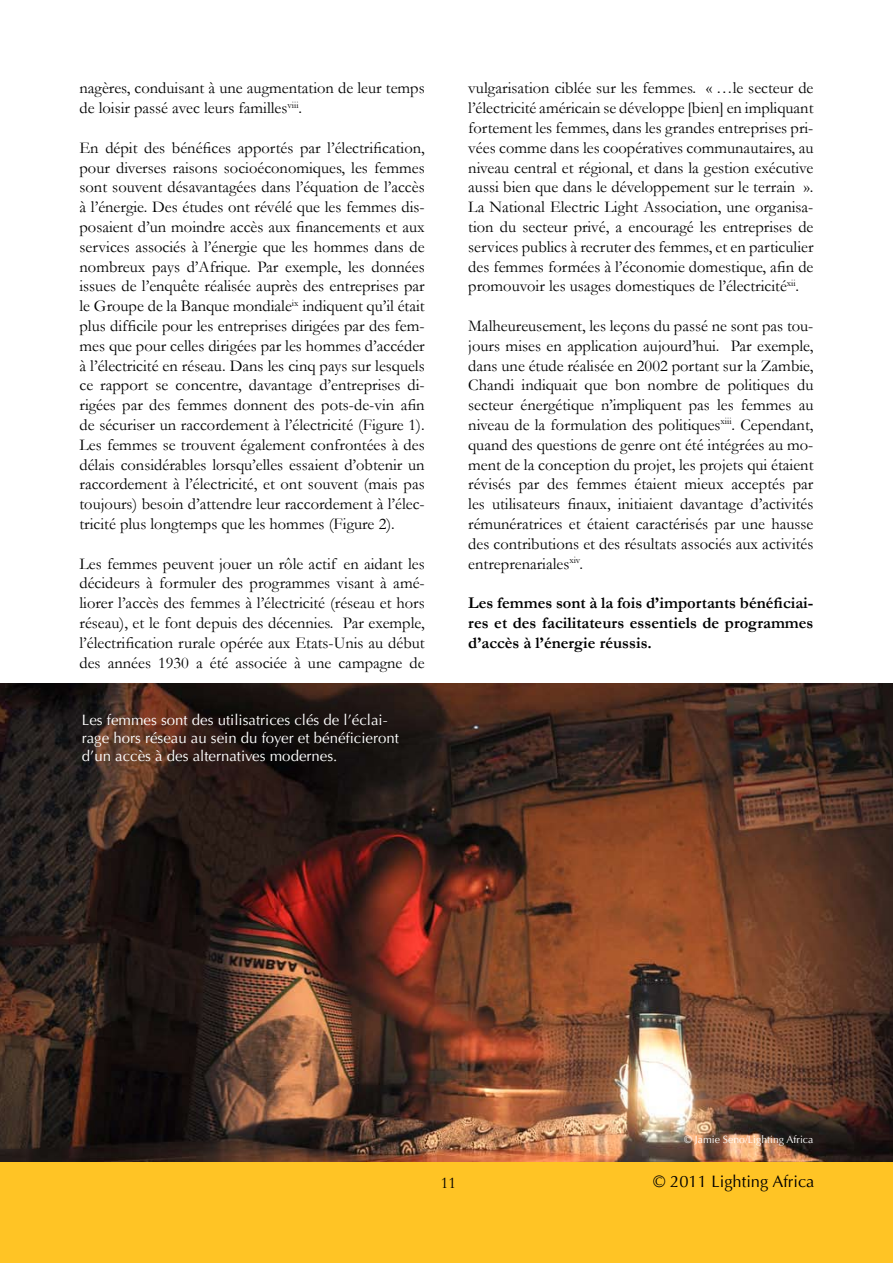
<style>
.page{position:relative;width:893px;height:1263px;background:#fff}
.page>*{position:absolute;margin:0;border:0;box-sizing:border-box;transform-origin:0 0}
.t1{font:16.5px/19.8px "Garamond";color:#000;text-align:justify}
.t2{font:700 16.5px/19.8px "Garamond";color:#000;text-align:justify}
.t3{font:16.5px "Optima LT";color:#000}
.t4{font:15px/18px "Optima LT";color:#fff}
.t5{font:10.5px "Optima LT";color:#fff}
</style>
<div class="page">
<div style="left:0;top:1162px;width:893px;height:101px;background:#ffc425"></div>
<img style="left:0;top:683px;width:893px;height:478px">
<p class="t1" style="left:79px;top:78px;width:347px">nagères, conduisant à une augmentation de leur temps de loisir passé avec leurs familles<sup>viii</sup>.</p>
<p class="t1" style="left:79px;top:137px;width:347px">En dépit des bénéfices apportés par l’électrification, pour diverses raisons socioéconomiques, les femmes sont souvent désavantagées dans l’équation de l’accès à l’énergie. Des études ont révélé que les femmes dis&shy;posaient d’un moindre accès aux financements et aux services associés à l’énergie que les hommes dans de nombreux pays d’Afrique. Par exemple, les données issues de l’enquête réalisée auprès des entreprises par le Groupe de la Banque mondiale<sup>ix</sup> indiquent qu’il était plus difficile pour les entreprises dirigées par des fem&shy;mes que pour celles dirigées par les hommes d’accéder à l’électricité en réseau. Dans les cinq pays sur lesquels ce rapport se concentre, davantage d’entreprises di&shy;rigées par des femmes donnent des pots-de-vin afin de sécuriser un raccordement à l’électricité (Figure 1).<br>Les femmes se trouvent également confrontées à des délais considérables lorsqu’elles essaient d’obtenir un raccordement à l’électricité, et ont souvent (mais pas toujours) besoin d’attendre leur raccordement à l’élec&shy;tricité plus longtemps que les hommes (Figure 2).</p>
<p class="t1" style="left:80px;top:553px;width:347px">Les femmes peuvent jouer un rôle actif en aidant les décideurs à formuler des programmes visant à amé&shy;liorer l’accès des femmes à l’électricité (réseau et hors réseau), et le font depuis des décennies. Par exemple, l’électrification rurale opérée aux Etats-Unis au début des années 1930 a été associée à une campagne de</p>
<p class="t4" style="left:82px;top:711px;width:318px">Les femmes sont des utilisatrices clés de l’éclai&shy;rage hors réseau au sein du foyer et bénéficieront d’un accès à des alternatives modernes.</p>
<p class="t1" style="left:468px;top:78px;width:347px">vulgarisation ciblée sur les femmes. « …le secteur de l’électricité américain se développe [bien] en impliquant fortement les femmes, dans les grandes entreprises pri&shy;vées comme dans les coopératives communautaires, au niveau central et régional, et dans la gestion exécutive aussi bien que dans le développement sur le terrain ».<br>La National Electric Light Association, une organisa&shy;tion du secteur privé, a encouragé les entreprises de services publics à recruter des femmes, et en particulier des femmes formées à l’économie domestique, afin de promouvoir les usages domestiques de l’électricité<sup>xii</sup>.</p>
<p class="t1" style="left:468px;top:316px;width:347px">Malheureusement, les leçons du passé ne sont pas tou&shy;jours mises en application aujourd’hui. Par exemple, dans une étude réalisée en 2002 portant sur la Zambie, Chandi indiquait que bon nombre de politiques du secteur énergétique n’impliquent pas les femmes au niveau de la formulation des politiques<sup>xiii</sup>. Cependant, quand des questions de genre ont été intégrées au mo&shy;ment de la conception du projet, les projets qui étaient révisés par des femmes étaient mieux acceptés par les utilisateurs finaux, initiaient davantage d’activités rémunératrices et étaient caractérisés par une hausse des contributions et des résultats associés aux activités entreprenariales<sup>xiv</sup>.</p>
<p class="t2" style="left:468px;top:593px;width:347px">Les femmes sont à la fois d’importants bénéficiai&shy;res et des facilitateurs essentiels de programmes d’accès à l’énergie réussis.</p>
<p class="t5" style="left:684px;top:1133px;width:131px">© Jamie Seno/Lighting Africa</p>
<p class="t1" style="left:441px;top:1173px;width:17px">11</p>
<p class="t3" style="left:653px;top:1172px;width:163px">© 2011 Lighting Africa</p>
</div>
